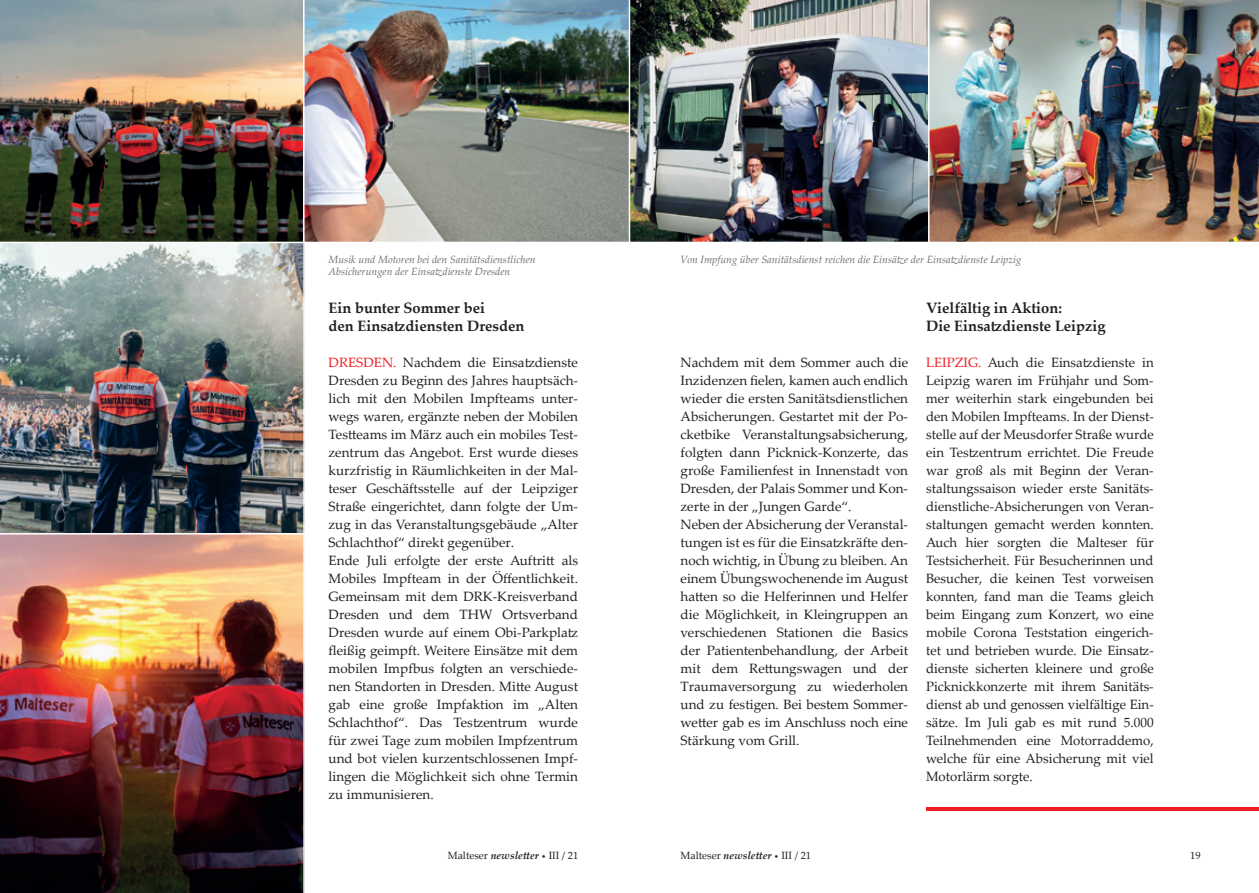
<style>
.page{position:relative;width:1259px;height:893px;background:#fff}
.page>*{position:absolute;margin:0;border:0;box-sizing:border-box;transform-origin:0 0}
.t1{font:700 15px/18px "Palatino Linotype";color:#231f20}
.t2{font:13.5px/18px "Palatino Linotype";color:#231f20}
.t3{font:italic 10.5px "Palatino Linotype";color:#6c6d70}
.t4{font:10.5px "Palatino Linotype";color:#231f20}
.s1{color:#ee1d23}
.s2{font-weight:700;font-style:italic}
.s3{font-size:7.5px}
</style>
<div class="page">
<img style="left:0;top:243px;width:305px;height:290px">
<img style="left:0;top:533px;width:305px;height:360px">
<img style="left:0;top:0;width:303px;height:242px">
<img style="left:303px;top:0;width:326px;height:242px">
<img style="left:630px;top:0;width:298px;height:242px">
<img style="left:928px;top:0;width:331px;height:243px">
<hr style="left:926px;top:807px;width:333px;height:3px;background:#ee1d23">
<p class="t3" style="left:328px;top:252px;width:209px">Musik und Motoren bei den Sanitätsdienstlichen</p>
<p class="t3" style="left:680px;top:252px;width:342px">Von Impfung über Sanitätsdienst reichen die Einsätze der Einsatzdienste Leipzig</p>
<p class="t3" style="left:328px;top:264px;width:183px">Absicherungen der Einsatzdienste Dresden</p>
<p class="t1" style="left:328px;top:298px;width:197px">Ein bunter Sommer bei<br>den Einsatzdiensten Dresden</p>
<p class="t2" style="left:328px;top:353px;width:251px"><span class="s1">DRESDEN.</span> Nachdem die Einsatzdienste Dresden zu Beginn des Jahres hauptsäch&shy;lich mit den Mobilen Impfteams unter&shy;wegs waren, ergänzte neben der Mobilen Testteams im März auch ein mobiles Test&shy;zentrum das Angebot. Erst wurde dieses kurzfristig in Räumlichkeiten in der Mal&shy;teser Geschäftsstelle auf der Leipziger Straße eingerichtet, dann folgte der Um&shy;zug in das Veranstaltungsgebäude „Alter Schlachthof“ direkt gegenüber.<br>Ende Juli erfolgte der erste Auftritt als Mobiles Impfteam in der Öffentlichkeit.<br>Gemeinsam mit dem DRK-Kreisverband Dresden und dem THW Ortsverband Dresden wurde auf einem Obi-Parkplatz fleißig geimpft. Weitere Einsätze mit dem mobilen Impfbus folgten an verschiede&shy;nen Standorten in Dresden. Mitte August gab eine große Impfaktion im „Alten Schlachthof“. Das Testzentrum wurde für zwei Tage zum mobilen Impfzentrum und bot vielen kurzentschlossenen Impf&shy;lingen die Möglichkeit sich ohne Termin zu immunisieren.</p>
<p class="t2" style="left:680px;top:353px;width:229px">Nachdem mit dem Sommer auch die Inzidenzen fielen, kamen auch endlich wieder die ersten Sanitätsdienstlichen Absicherungen. Gestartet mit der Po&shy;cketbike Veranstaltungsabsicherung, folgten dann Picknick-Konzerte, das große Familienfest in Innenstadt von Dresden, der Palais Sommer und Kon&shy;zerte in der „Jungen Garde“.<br>Neben der Absicherung der Veranstal&shy;tungen ist es für die Einsatzkräfte den&shy;noch wichtig, in Übung zu bleiben. An einem Übungswochenende im August hatten so die Helferinnen und Helfer die Möglichkeit, in Kleingruppen an verschiedenen Stationen die Basics der Patientenbehandlung, der Arbeit mit dem Rettungswagen und der Traumaversorgung zu wiederholen und zu festigen. Bei bestem Sommer&shy;wetter gab es im Anschluss noch eine Stärkung vom Grill.</p>
<p class="t1" style="left:926px;top:298px;width:181px">Vielfältig in Aktion:<br>Die Einsatzdienste Leipzig</p>
<p class="t2" style="left:926px;top:353px;width:229px;text-align:justify"><span class="s1">LEIPZIG.</span> Auch die Einsatzdienste in Leipzig waren im Frühjahr und Som&shy;mer weiterhin stark eingebunden bei den Mobilen Impfteams. In der Dienst&shy;stelle auf der Meusdorfer Straße wurde ein Testzentrum errichtet. Die Freude war groß als mit Beginn der Veran&shy;staltungssaison wieder erste Sanitäts&shy;dienstliche-Absicherungen von Veran&shy;staltungen gemacht werden konnten.<br>Auch hier sorgten die Malteser für Testsicherheit. Für Besucherinnen und Besucher, die keinen Test vorweisen konnten, fand man die Teams gleich beim Eingang zum Konzert, wo eine mobile Corona Teststation eingerich&shy;tet und betrieben wurde. Die Einsatz&shy;dienste sicherten kleinere und große Picknickkonzerte mit ihrem Sanitäts&shy;dienst ab und genossen vielfältige Ein&shy;sätze. Im Juli gab es mit rund 5.000<br>Teilnehmenden eine Motorraddemo, welche für eine Absicherung mit viel Motorlärm sorgte.</p>
<p class="t4" style="left:448px;top:848px;width:132px">Malteser <span class="s2">newsletter</span> <span class="s3">•</span> III / 21</p>
<p class="t4" style="left:680px;top:848px;width:132px">Malteser <span class="s2">newsletter</span> <span class="s3">•</span> III / 21</p>
<p class="t4" style="left:1190px;top:848px;width:12px">19</p>
</div>
